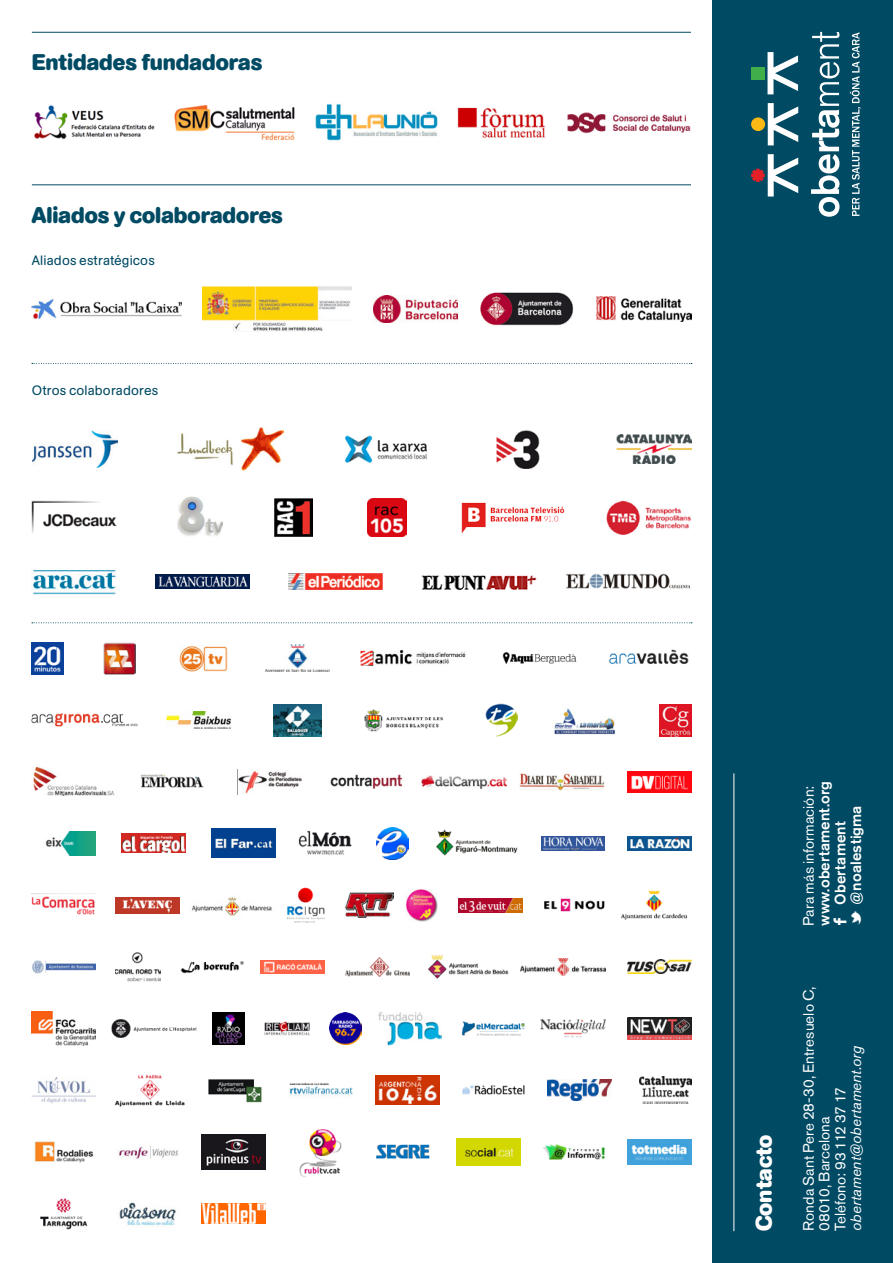
<style>
.page{position:relative;width:893px;height:1263px;background:#fff}
.page>*{position:absolute;margin:0;border:0;box-sizing:border-box;transform-origin:0 0}
.t1{font:700 22.5px "AG Book Rounded";color:#004a63}
.t2{font:700 22.5px "AG Book Rounded";letter-spacing:-.005em;color:#fff}
.t3{font:15px "Akzidenz Grotesk BQ";letter-spacing:.005em;color:#fff}
.t4{font:500 15px "Akzidenz Grotesk BE";letter-spacing:.01em;color:#fff}
.t5{font:italic 15px "Akzidenz Grotesk BQ";letter-spacing:.005em;color:#fff}
.t6{font:13.5px "AG Book Rounded";letter-spacing:.015em;color:#004a63}
.s1{font-family:"Socialico";font-weight:400;font-size:21px}
</style>
<div class="page">
<div style="left:712px;top:0;width:181px;height:1263px;background:#004a63"></div>
<div style="left:751px;top:67px;width:13px;height:13px;background:#40ae49"></div>
<svg style="left:767px;top:52px;width:31px;height:42px"></svg>
<div style="left:751px;top:117px;width:14px;height:14px;background:#fcb814;border-radius:50%"></div>
<svg style="left:768px;top:103px;width:30px;height:42px"></svg>
<svg style="left:751px;top:154px;width:47px;height:43px"></svg>
<svg style="left:811px;top:32px;width:28px;height:185px"></svg>
<svg style="left:850px;top:32px;width:11px;height:184px"></svg>
<hr style="left:32px;top:32px;width:659px;height:1px;background:#004a63">
<hr style="left:32px;top:184px;width:659px;height:1px;background:#004a63">
<hr style="left:733px;top:773px;width:1px;height:458px;background:#fff">
<svg style="left:32px;top:363px;width:660px;height:1px"></svg>
<svg style="left:32px;top:622px;width:660px;height:1px"></svg>
<img style="left:457px;top:107px;width:89px;height:31px">
<img style="left:34px;top:105px;width:121px;height:34px">
<img style="left:567px;top:112px;width:123px;height:21px">
<img style="left:315px;top:104px;width:123px;height:37px">
<img style="left:174px;top:104px;width:121px;height:37px">
<img style="left:480px;top:292px;width:94px;height:34px">
<img style="left:202px;top:286px;width:150px;height:45px">
<img style="left:32px;top:299px;width:149px;height:20px">
<img style="left:373px;top:295px;width:85px;height:27px">
<img style="left:596px;top:297px;width:95px;height:24px">
<img style="left:177px;top:496px;width:45px;height:40px">
<img style="left:274px;top:499px;width:38px;height:38px">
<img style="left:32px;top:501px;width:85px;height:32px">
<img style="left:368px;top:499px;width:38px;height:38px">
<img style="left:606px;top:500px;width:85px;height:35px">
<img style="left:461px;top:502px;width:104px;height:31px">
<img style="left:289px;top:574px;width:93px;height:15px">
<img style="left:421px;top:575px;width:116px;height:14px">
<img style="left:566px;top:574px;width:125px;height:15px">
<img style="left:156px;top:575px;width:93px;height:13px">
<img style="left:32px;top:570px;width:85px;height:24px">
<img style="left:497px;top:430px;width:43px;height:38px">
<img style="left:617px;top:434px;width:74px;height:30px">
<img style="left:32px;top:431px;width:85px;height:36px">
<img style="left:345px;top:435px;width:82px;height:28px">
<img style="left:177px;top:427px;width:106px;height:44px">
<img style="left:32px;top:642px;width:32px;height:33px">
<img style="left:104px;top:642px;width:32px;height:32px">
<img style="left:179px;top:646px;width:48px;height:25px">
<img style="left:266px;top:645px;width:63px;height:27px">
<img style="left:360px;top:650px;width:106px;height:16px">
<img style="left:502px;top:652px;width:74px;height:13px">
<img style="left:609px;top:649px;width:80px;height:15px">
<img style="left:32px;top:713px;width:106px;height:14px">
<img style="left:167px;top:712px;width:64px;height:16px">
<img style="left:274px;top:704px;width:47px;height:32px">
<img style="left:364px;top:709px;width:79px;height:23px">
<img style="left:486px;top:703px;width:32px;height:34px">
<img style="left:554px;top:708px;width:62px;height:27px">
<img style="left:659px;top:704px;width:32px;height:32px">
<img style="left:33px;top:768px;width:82px;height:27px">
<img style="left:140px;top:774px;width:64px;height:14px">
<img style="left:237px;top:769px;width:64px;height:25px">
<img style="left:330px;top:775px;width:73px;height:13px">
<img style="left:422px;top:775px;width:85px;height:13px">
<img style="left:519px;top:773px;width:85px;height:18px">
<img style="left:627px;top:771px;width:64px;height:21px">
<img style="left:45px;top:831px;width:50px;height:24px">
<img style="left:122px;top:834px;width:64px;height:19px">
<img style="left:211px;top:829px;width:64px;height:29px">
<img style="left:298px;top:830px;width:54px;height:25px">
<img style="left:376px;top:827px;width:32px;height:32px">
<img style="left:436px;top:830px;width:82px;height:26px">
<img style="left:541px;top:837px;width:64px;height:13px">
<img style="left:627px;top:836px;width:64px;height:14px">
<img style="left:32px;top:893px;width:63px;height:22px">
<img style="left:116px;top:897px;width:64px;height:16px">
<img style="left:191px;top:897px;width:81px;height:19px">
<img style="left:286px;top:887px;width:39px;height:36px">
<img style="left:345px;top:892px;width:48px;height:26px">
<img style="left:406px;top:889px;width:32px;height:32px">
<img style="left:458px;top:898px;width:64px;height:14px">
<img style="left:544px;top:898px;width:61px;height:14px">
<img style="left:620px;top:890px;width:68px;height:30px">
<img style="left:32px;top:960px;width:64px;height:14px">
<img style="left:116px;top:952px;width:45px;height:30px">
<img style="left:181px;top:961px;width:63px;height:13px">
<img style="left:260px;top:960px;width:64px;height:13px">
<img style="left:345px;top:957px;width:64px;height:19px">
<img style="left:428px;top:954px;width:81px;height:25px">
<img style="left:521px;top:958px;width:85px;height:17px">
<img style="left:627px;top:960px;width:64px;height:14px">
<img style="left:330px;top:1012px;width:31px;height:33px">
<img style="left:32px;top:1012px;width:64px;height:33px">
<img style="left:112px;top:1019px;width:85px;height:19px">
<img style="left:213px;top:1012px;width:31px;height:33px">
<img style="left:378px;top:1012px;width:63px;height:33px">
<img style="left:461px;top:1021px;width:64px;height:15px">
<img style="left:541px;top:1020px;width:64px;height:17px">
<img style="left:627px;top:1017px;width:64px;height:22px">
<img style="left:264px;top:1021px;width:46px;height:15px">
<img style="left:208px;top:1079px;width:54px;height:24px">
<img style="left:32px;top:1077px;width:64px;height:26px">
<img style="left:114px;top:1074px;width:71px;height:32px">
<img style="left:640px;top:1076px;width:51px;height:28px">
<img style="left:290px;top:1082px;width:63px;height:14px">
<img style="left:376px;top:1075px;width:63px;height:30px">
<img style="left:462px;top:1085px;width:63px;height:10px">
<img style="left:547px;top:1080px;width:64px;height:20px">
<img style="left:202px;top:1134px;width:63px;height:36px">
<img style="left:34px;top:1141px;width:60px;height:22px">
<img style="left:118px;top:1146px;width:60px;height:13px">
<img style="left:299px;top:1129px;width:43px;height:49px">
<img style="left:376px;top:1144px;width:54px;height:15px">
<img style="left:457px;top:1138px;width:64px;height:27px">
<img style="left:543px;top:1144px;width:62px;height:15px">
<img style="left:627px;top:1140px;width:64px;height:24px">
<img style="left:40px;top:1198px;width:48px;height:32px">
<img style="left:119px;top:1202px;width:57px;height:25px">
<img style="left:202px;top:1203px;width:64px;height:21px">
<p class="t1" style="left:32px;top:49px;width:232px">Entidades fundadoras</p>
<p class="t1" style="left:32px;top:202px;width:252px">Aliados y colaboradores</p>
<p class="t6" style="left:32px;top:253px;width:124px">Aliados estratégicos</p>
<p class="t6" style="left:32px;top:382px;width:128px">Otros colaboradores</p>
<p class="t2" style="left:751px;top:1231px;width:98px;rotate:-90deg">Contacto</p>
<p class="t3" style="left:800px;top:926px;width:142px;rotate:-90deg">Para más información:</p>
<p class="t4" style="left:815px;top:926px;width:147px;rotate:-90deg">www.obertament.org</p>
<p class="t4" style="left:847px;top:926px;width:122px;rotate:-90deg"><span class="s1">L</span> @noalestigma</p>
<p class="t4" style="left:831px;top:926px;width:106px;rotate:-90deg"><span class="s1">F</span> Obertament</p>
<p class="t3" style="left:800px;top:1231px;width:246px;rotate:-90deg">Ronda Sant Pere 28-30, Entresuelo C,</p>
<p class="t5" style="left:847px;top:1231px;width:187px;rotate:-90deg">obertament@obertament.org</p>
<p class="t3" style="left:831px;top:1231px;width:146px;rotate:-90deg">Teléfono: 93 112 37 17</p>
<p class="t3" style="left:815px;top:1231px;width:116px;rotate:-90deg">08010, Barcelona</p>
</div>
